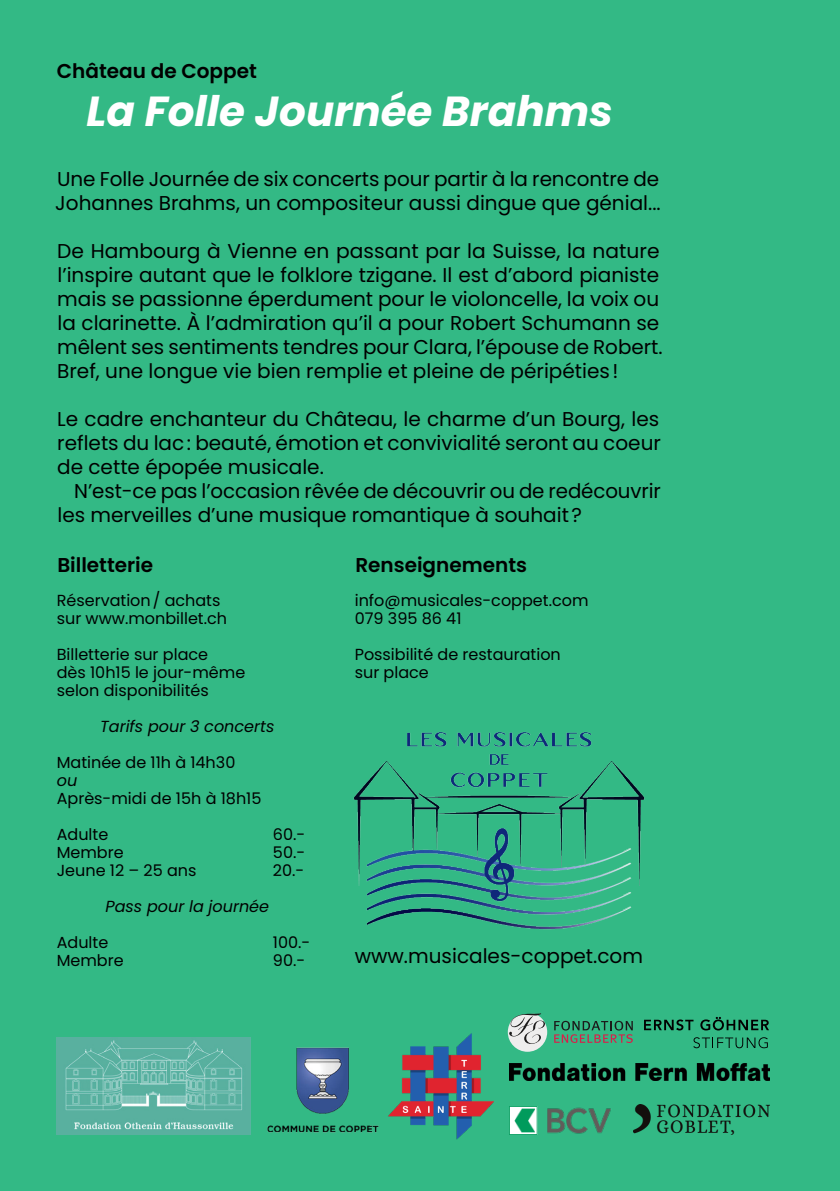
<style>
.page{position:relative;width:840px;height:1191px;background:#fff}
.page>*{position:absolute;margin:0;border:0;box-sizing:border-box;transform-origin:0 0}
.t1{font:italic 700 42px "Poppins";color:#fff}
.Texte_-_1_2{font:20px/24px "Poppins";color:#000}
.t2{font:600 20px "Poppins";color:#000}
.Texte_-_2{font:16px "Poppins";color:#000}
.Texte_-_2-2{font:italic 16px "Poppins";color:#000}
</style>
<div class="page">
<div style="left:0;top:0;width:839px;height:1191px;background:#33b985"></div>
<svg style="left:507px;top:1013px;width:40px;height:38px"></svg>
<svg style="left:554px;top:1020px;width:78px;height:23px"></svg>
<img style="left:417px;top:1033px;width:76px;height:106px">
<img style="left:57px;top:1037px;width:171px;height:97px">
<img style="left:509px;top:1106px;width:102px;height:28px">
<img style="left:228px;top:1037px;width:189px;height:98px">
<svg style="left:644px;top:1019px;width:49px;height:11px"></svg>
<svg style="left:700px;top:1017px;width:68px;height:13px"></svg>
<svg style="left:693px;top:1037px;width:74px;height:11px"></svg>
<img style="left:509px;top:1063px;width:259px;height:17px">
<img style="left:353px;top:732px;width:292px;height:197px">
<img style="left:633px;top:1104px;width:135px;height:30px">
<p class="t2" style="left:57px;top:59px;width:201px">Château de Coppet</p>
<p class="t1" style="left:86px;top:87px;width:527px">La Folle Journée Brahms</p>
<p class="Texte_-_1_2" style="left:55px;top:167px;width:606px">Une Folle Journée de six concerts pour partir à la rencontre de<br>Johannes Brahms, un compositeur aussi dingue que génial...</p>
<p class="Texte_-_1_2" style="left:57px;top:239px;width:606px">De Hambourg à Vienne en passant par la Suisse, la nature l’inspire autant que le folklore tzigane. Il est d’abord pianiste mais se passionne éperdument pour le violoncelle, la voix ou la clarinette. À l’admiration qu’il a pour Robert Schumann se mêlent ses sentiments tendres pour Clara, l’épouse de Robert.<br>Bref, une longue vie bien remplie et pleine de péripéties!</p>
<p class="Texte_-_1_2" style="left:57px;top:407px;width:605px;text-align:justify">Le cadre enchanteur du Château, le charme d’un Bourg, les reflets du lac: beauté, émotion et convivialité seront au coeur de cette épopée musicale.</p>
<p class="Texte_-_1_2" style="left:57px;top:479px;width:604px;text-indent:17px">N’est-ce pas l’occasion rêvée de découvrir ou de redécouvrir les merveilles d’une musique romantique à souhait?</p>
<p class="t2" style="left:57px;top:553px;width:97px">Billetterie</p>
<p class="t2" style="left:355px;top:553px;width:173px">Renseignements</p>
<p class="Texte_-_2" style="left:354px;top:591px;width:235px">info@musicales-coppet.com</p>
<p class="Texte_-_2" style="left:354px;top:609px;width:108px">079 395 86 41</p>
<p class="Texte_-_2" style="left:354px;top:645px;width:207px">Possibilité de restauration</p>
<p class="Texte_-_2" style="left:354px;top:663px;width:76px">sur place</p>
<p class="Texte_-_2" style="left:57px;top:591px;width:165px">Réservation/ achats</p>
<p class="Texte_-_2" style="left:57px;top:609px;width:172px">sur www.monbillet.ch</p>
<p class="Texte_-_2" style="left:57px;top:645px;width:153px">Billetterie sur place</p>
<p class="Texte_-_2" style="left:57px;top:663px;width:190px">dès 10h15 le jour-même</p>
<p class="Texte_-_2" style="left:57px;top:681px;width:154px">selon disponibilités</p>
<p class="Texte_-_2-2" style="left:100px;top:717px;width:175px">Tarifs pour 3 concerts</p>
<p class="Texte_-_2" style="left:57px;top:753px;width:180px">Matinée de 11h à 14h30</p>
<p class="Texte_-_2-2" style="left:57px;top:771px;width:22px">ou</p>
<p class="Texte_-_2" style="left:57px;top:789px;width:206px">Après-midi de 15h à 18h15</p>
<p class="Texte_-_2" style="left:57px;top:825px;width:53px">Adulte</p>
<p class="Texte_-_2" style="left:273px;top:825px;width:34px">60.-</p>
<p class="Texte_-_2" style="left:57px;top:843px;width:68px">Membre</p>
<p class="Texte_-_2" style="left:273px;top:843px;width:34px">50.-</p>
<p class="Texte_-_2" style="left:57px;top:861px;width:141px">Jeune 12 – 25 ans</p>
<p class="Texte_-_2" style="left:273px;top:861px;width:33px">20.-</p>
<p class="Texte_-_2-2" style="left:105px;top:897px;width:165px">Pass pour la journée</p>
<p class="Texte_-_2" style="left:57px;top:933px;width:53px">Adulte</p>
<p class="Texte_-_2" style="left:273px;top:933px;width:39px">100.-</p>
<p class="Texte_-_2" style="left:57px;top:951px;width:68px">Membre</p>
<p class="Texte_-_2" style="left:273px;top:951px;width:34px">90.-</p>
<p class="Texte_-_1_2" style="left:354px;top:944px;width:289px">www.musicales-coppet.com</p>
</div>
